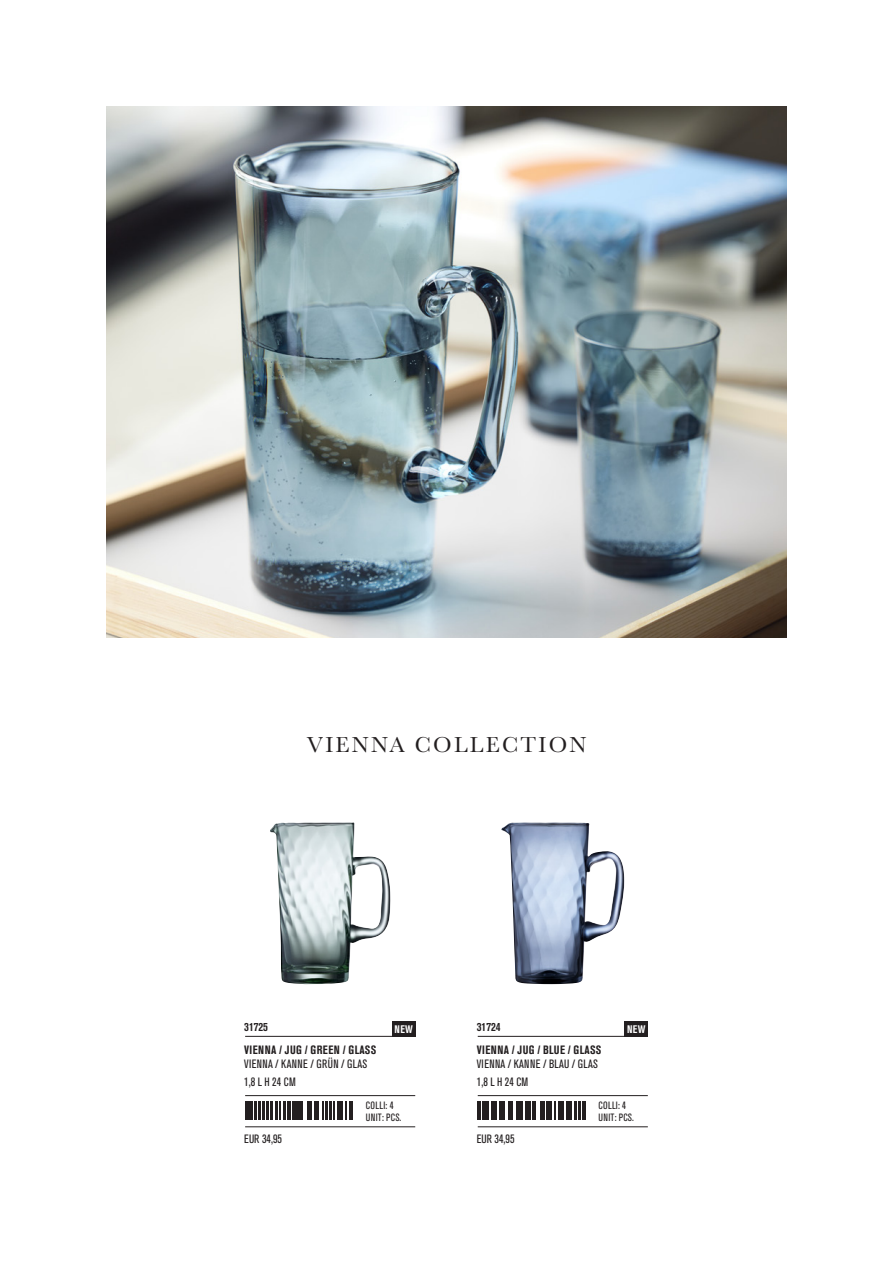
<style>
.page{position:relative;width:893px;height:1263px;background:#fff}
.page>*{position:absolute;margin:0;border:0;box-sizing:border-box;transform-origin:0 0}
.t1{font:22.5px "Baskerville";letter-spacing:.1em;color:#231f20}
.t2{font:condensed 12px/17.7px "Akzidenz Grotesk BE";letter-spacing:.02em;color:#231f20}
.t3{font:700 condensed 12px "Akzidenz Grotesk BE";letter-spacing:.02em;color:#231f20}
.t4{font:700 condensed 12px "Akzidenz Grotesk BE";letter-spacing:.04em;color:#231f20}
.t5{font:700 condensed 10.95px "Akzidenz Grotesk BE";letter-spacing:.03em;color:#fff}
.t6{font:condensed 10.5px/12px "Akzidenz Grotesk BE";letter-spacing:.02em;color:#231f20}
</style>
<div class="page">
<img style="left:106px;top:106px;width:681px;height:532px">
<img style="left:501px;top:822px;width:123px;height:162px">
<img style="left:270px;top:822px;width:121px;height:162px">
<svg style="left:601px;top:1021px;width:24px;height:15px"></svg>
<div style="left:601px;top:1023px;width:24px;height:12px;background:#fff"></div>
<div style="left:625px;top:1021px;width:23px;height:16px;background:#231f20"></div>
<hr style="left:478px;top:1036px;width:170px;height:1px;background:#231f20">
<hr style="left:478px;top:1095px;width:170px;height:1px;background:#231f20">
<svg style="left:478px;top:1101px;width:107px;height:19px"></svg>
<hr style="left:478px;top:1126px;width:170px;height:1px;background:#231f20">
<svg style="left:369px;top:1035px;width:23px;height:1px"></svg>
<div style="left:392px;top:1021px;width:23px;height:16px;background:#231f20"></div>
<hr style="left:245px;top:1036px;width:170px;height:1px;background:#231f20">
<hr style="left:245px;top:1095px;width:170px;height:1px;background:#231f20">
<svg style="left:245px;top:1101px;width:108px;height:19px"></svg>
<hr style="left:245px;top:1126px;width:170px;height:1px;background:#231f20">
<h1 class="t1" style="left:307px;top:730px;width:281px">VIENNA COLLECTION</h1>
<p class="t3" style="left:244px;top:1020px;width:25px">31725</p>
<p class="t5" style="left:394px;top:1023px;width:20px">NEW</p>
<p class="t4" style="left:244px;top:1043px;width:133px">VIENNA / JUG / GREEN / GLASS</p>
<p class="t2" style="left:244px;top:1055px;width:124px">VIENNA / KANNE / GRÜN / GLAS<br>1,8 L H 24 CM</p>
<p class="t6" style="left:366px;top:1099px;width:37px">COLLI: 4<br>UNIT: PCS.</p>
<p class="t2" style="left:244px;top:1130px;width:39px">EUR 34,95</p>
<p class="t3" style="left:477px;top:1020px;width:25px">31724</p>
<p class="t5" style="left:627px;top:1023px;width:20px">NEW</p>
<p class="t3" style="left:477px;top:1043px;width:126px">VIENNA / JUG / BLUE / GLASS</p>
<p class="t2" style="left:477px;top:1055px;width:123px">VIENNA / KANNE / BLAU / GLAS<br>1,8 L H 24 CM</p>
<p class="t6" style="left:598px;top:1099px;width:37px">COLLI: 4<br>UNIT: PCS.</p>
<p class="t2" style="left:477px;top:1130px;width:39px">EUR 34,95</p>
</div>
